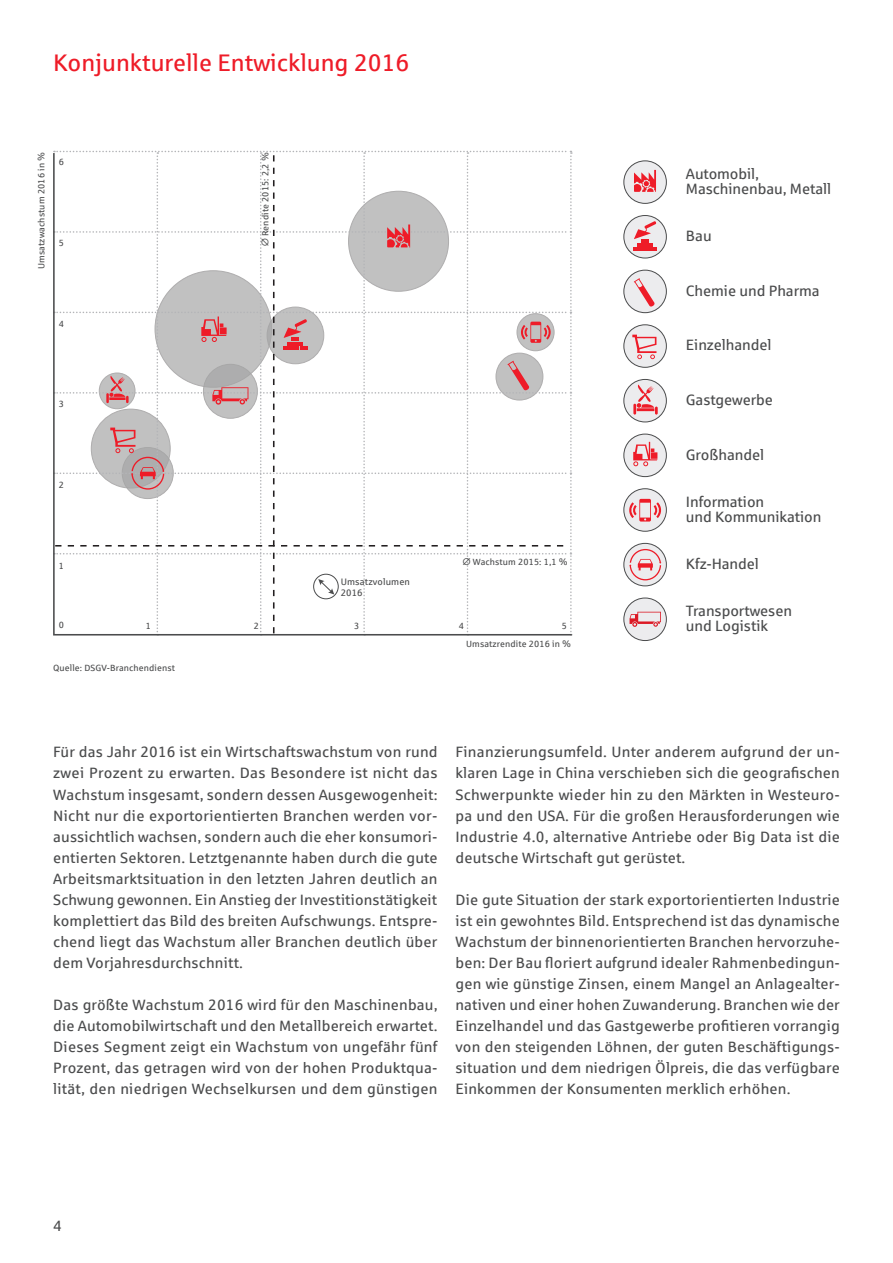
<style>
.page{position:relative;width:893px;height:1263px;background:#fff}
.page>*{position:absolute;margin:0;border:0;box-sizing:border-box;transform-origin:0 0}
.t1{font:24px "Sparkasse Rg";color:#ee1c28}
.t2{font:15px/21px "Sparkasse Rg";letter-spacing:.01em;color:#4b4c4d;text-align:justify}
.t3{font:9.45px/10.9px "Sparkasse Rg";letter-spacing:.01em;color:#4b4c4d}
.t4{font:9px "Sparkasse Rg";letter-spacing:.01em;color:#4b4c4d}
.s1{font-family:"Futura"}
</style>
<div class="page">
<div style="left:624px;top:161px;width:42px;height:42px;background:#ececee;border-radius:50%"></div>
<div style="left:623px;top:160px;width:44px;height:44px;border:1px solid #4b4c4d;border-radius:50%"></div>
<div style="left:624px;top:215px;width:42px;height:43px;background:#ececee;border-radius:50%"></div>
<div style="left:623px;top:215px;width:44px;height:43px;border:1px solid #4b4c4d;border-radius:50%"></div>
<div style="left:624px;top:270px;width:42px;height:43px;background:#ececee;border-radius:50%"></div>
<div style="left:623px;top:270px;width:44px;height:43px;border:1px solid #4b4c4d;border-radius:50%"></div>
<div style="left:624px;top:325px;width:42px;height:42px;background:#ececee;border-radius:50%"></div>
<div style="left:623px;top:324px;width:44px;height:44px;border:1px solid #4b4c4d;border-radius:50%"></div>
<div style="left:624px;top:379px;width:42px;height:43px;background:#ececee;border-radius:50%"></div>
<div style="left:623px;top:379px;width:44px;height:43px;border:1px solid #4b4c4d;border-radius:50%"></div>
<div style="left:624px;top:434px;width:42px;height:43px;background:#ececee;border-radius:50%"></div>
<div style="left:623px;top:434px;width:44px;height:43px;border:1px solid #4b4c4d;border-radius:50%"></div>
<div style="left:624px;top:489px;width:42px;height:42px;background:#ececee;border-radius:50%"></div>
<div style="left:623px;top:488px;width:44px;height:44px;border:1px solid #4b4c4d;border-radius:50%"></div>
<svg style="left:624px;top:543px;width:42px;height:43px"></svg>
<div style="left:623px;top:543px;width:44px;height:43px;border:1px solid #4b4c4d;border-radius:50%"></div>
<div style="left:624px;top:598px;width:42px;height:42px;background:#ececee;border-radius:50%"></div>
<div style="left:623px;top:598px;width:44px;height:43px;border:1px solid #4b4c4d;border-radius:50%"></div>
<svg style="left:634px;top:170px;width:22px;height:22px"></svg>
<svg style="left:634px;top:278px;width:21px;height:29px"></svg>
<svg style="left:632px;top:335px;width:24px;height:24px"></svg>
<svg style="left:629px;top:549px;width:32px;height:31px"></svg>
<svg style="left:630px;top:612px;width:31px;height:15px"></svg>
<svg style="left:634px;top:221px;width:22px;height:29px"></svg>
<svg style="left:633px;top:442px;width:24px;height:24px"></svg>
<svg style="left:629px;top:499px;width:32px;height:23px"></svg>
<svg style="left:633px;top:384px;width:25px;height:31px"></svg>
<svg style="left:54px;top:151px;width:518px;height:484px"></svg>
<h1 class="t1" style="left:53px;top:48px;width:358px">Konjunkturelle Entwicklung 2016</h1>
<p class="t4" style="left:36px;top:269px;width:119px;rotate:-90deg">Umsatzwachstum 2016 in %</p>
<p class="t4" style="left:59px;top:157px;width:7px">6</p>
<p class="t4" style="left:59px;top:237px;width:7px">5</p>
<p class="t4" style="left:59px;top:318px;width:7px">4</p>
<p class="t4" style="left:260px;top:246px;width:96px;rotate:-90deg"><span class="s1">Ø</span> Rendite 2015: 2,2 %</p>
<p class="t4" style="left:59px;top:399px;width:7px">3</p>
<p class="t4" style="left:59px;top:479px;width:7px">2</p>
<p class="t4" style="left:59px;top:560px;width:7px">1</p>
<p class="t3" style="left:341px;top:576px;width:71px">Umsatzvolumen<br>2016</p>
<p class="t4" style="left:463px;top:557px;width:107px"><span class="s1">Ø</span> Wachstum 2015: 1,1 %</p>
<p class="t4" style="left:59px;top:619px;width:7px">0</p>
<p class="t4" style="left:146px;top:620px;width:7px">1</p>
<p class="t4" style="left:254px;top:620px;width:7px">2</p>
<p class="t4" style="left:354px;top:620px;width:7px">3</p>
<p class="t4" style="left:459px;top:620px;width:7px">4</p>
<p class="t4" style="left:562px;top:620px;width:7px">5</p>
<p class="t4" style="left:53px;top:662px;width:123px">Quelle: DSGV-Branchendienst</p>
<p class="t4" style="left:466px;top:639px;width:107px">Umsatzrendite 2016 in %</p>
<p class="t2" style="left:686px;top:166px;width:147px;line-height:15px">Automobil,<br>Maschinenbau, Metall</p>
<p class="t2" style="left:686px;top:225px;width:27px">Bau</p>
<p class="t2" style="left:686px;top:279px;width:135px">Chemie und Pharma</p>
<p class="t2" style="left:686px;top:334px;width:87px">Einzelhandel</p>
<p class="t2" style="left:686px;top:389px;width:88px">Gastgewerbe</p>
<p class="t2" style="left:686px;top:444px;width:80px">Großhandel</p>
<p class="t2" style="left:686px;top:493px;width:137px;line-height:15px">Information<br>und Kommunikation</p>
<p class="t2" style="left:686px;top:553px;width:74px">Kfz-Handel</p>
<p class="t2" style="left:686px;top:603px;width:108px;line-height:15px">Transportwesen und Logistik</p>
<p class="t2" style="left:53px;top:741px;width:386px">Für das Jahr 2016 ist ein Wirtschaftswachstum von rund zwei Prozent zu erwarten. Das Besondere ist nicht das Wachstum insgesamt, sondern dessen Ausgewogenheit:<br>Nicht nur die exportorientierten Branchen werden vor&shy;aussichtlich wachsen, sondern auch die eher konsumori&shy;entierten Sektoren. Letztgenannte haben durch die gute Arbeitsmarktsituation in den letzten Jahren deutlich an Schwung gewonnen. Ein Anstieg der Investitionstätigkeit komplettiert das Bild des breiten Aufschwungs. Entspre&shy;chend liegt das Wachstum aller Branchen deutlich über dem Vorjahresdurchschnitt.</p>
<p class="t2" style="left:53px;top:993px;width:386px">Das größte Wachstum 2016 wird für den Maschinenbau, die Automobilwirtschaft und den Metallbereich erwartet.<br>Dieses Segment zeigt ein Wachstum von ungefähr fünf Prozent, das getragen wird von der hohen Produktqua&shy;lität, den niedrigen Wechselkursen und dem günstigen</p>
<p class="t2" style="left:455px;top:741px;width:386px">Finanzierungsumfeld. Unter anderem aufgrund der un&shy;klaren Lage in China verschieben sich die geografischen Schwerpunkte wieder hin zu den Märkten in Westeuro&shy;pa und den USA. Für die großen Herausforderungen wie Industrie 4.0, alternative Antriebe oder Big Data ist die deutsche Wirtschaft gut gerüstet.</p>
<p class="t2" style="left:455px;top:888px;width:386px">Die gute Situation der stark exportorientierten Industrie ist ein gewohntes Bild. Entsprechend ist das dynamische Wachstum der binnenorientierten Branchen hervorzuhe&shy;ben: Der Bau floriert aufgrund idealer Rahmenbedingun&shy;gen wie günstige Zinsen, einem Mangel an Anlagealter&shy;nativen und einer hohen Zuwanderung. Branchen wie der Einzelhandel und das Gastgewerbe profitieren vorrangig von den steigenden Löhnen, der guten Beschäftigungs&shy;situation und dem niedrigen Ölpreis, die das verfügbare Einkommen der Konsumenten merklich erhöhen.</p>
<p class="t2" style="left:53px;top:1215px;width:10px">4</p>
</div>
